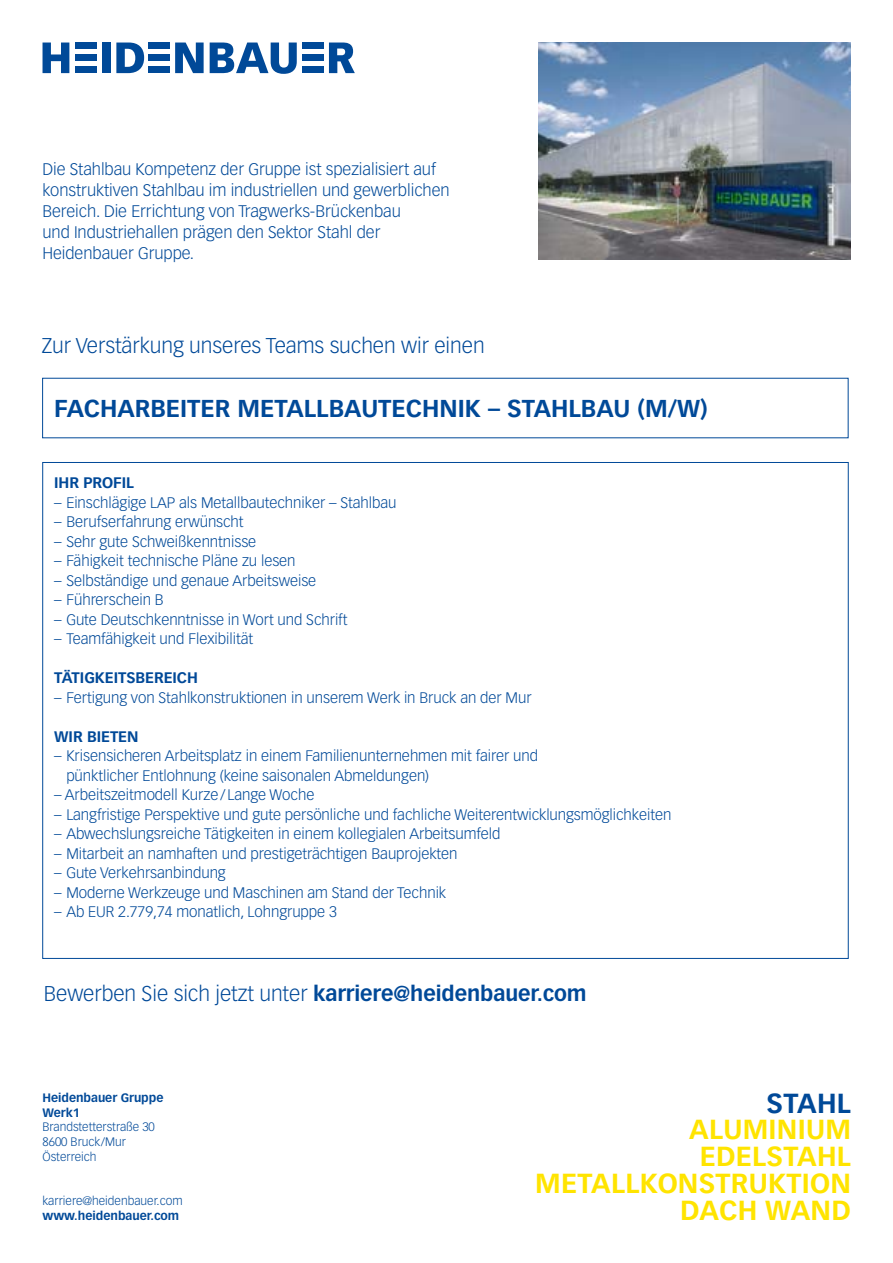
<style>
.page{position:relative;width:893px;height:1263px;background:#fff}
.page>*{position:absolute;margin:0;border:0;box-sizing:border-box;transform-origin:0 0}
.t1{font:700 27.15px/26.7px "Vectora LT Std";letter-spacing:.01em;color:#ffe400;text-align:right}
.t2{font:700 27.15px "Vectora LT Std";letter-spacing:.01em;color:#004998}
.t3{font:700 24px "Vectora LT Std";color:#004998}
.t4{font:300 21px "Vectora LT Std";letter-spacing:-.005em;color:#004998}
.t5{font:300 16.5px/21px "Vectora LT Std";letter-spacing:-.005em;color:#004998}
.t6{font:300 15px/19.5px "Vectora LT Std";letter-spacing:-.005em;color:#004998}
.t7{font:700 15px "Vectora LT Std";letter-spacing:-.005em;color:#004998}
.t8{font:300 12px/14.7px "Vectora LT Std";color:#004998}
.t9{font:700 12px/14.7px "Vectora LT Std";letter-spacing:-.005em;color:#004998}
.s1{font-weight:700}
</style>
<div class="page">
<svg style="left:175px;top:43px;width:29px;height:30px"></svg>
<svg style="left:116px;top:43px;width:28px;height:30px"></svg>
<div style="left:102px;top:43px;width:8px;height:30px;background:#004998"></div>
<svg style="left:43px;top:43px;width:26px;height:30px"></svg>
<svg style="left:210px;top:43px;width:87px;height:31px"></svg>
<svg style="left:329px;top:43px;width:26px;height:30px"></svg>
<div style="left:75px;top:43px;width:21px;height:6px;background:#004998"></div>
<div style="left:75px;top:54px;width:21px;height:7px;background:#004998"></div>
<div style="left:75px;top:66px;width:21px;height:7px;background:#004998"></div>
<div style="left:149px;top:43px;width:21px;height:6px;background:#004998"></div>
<div style="left:149px;top:54px;width:21px;height:7px;background:#004998"></div>
<div style="left:149px;top:66px;width:21px;height:7px;background:#004998"></div>
<div style="left:302px;top:43px;width:21px;height:6px;background:#004998"></div>
<div style="left:302px;top:54px;width:21px;height:7px;background:#004998"></div>
<div style="left:302px;top:66px;width:21px;height:7px;background:#004998"></div>
<img style="left:538px;top:42px;width:312px;height:217px">
<p class="t5" style="left:42px;top:159px;width:409px">Die Stahlbau Kompetenz der Gruppe ist spezialisiert auf konstruktiven Stahlbau im industriellen und gewerblichen Bereich. Die Errichtung von Tragwerks-Brückenbau<br>und Industriehallen prägen den Sektor Stahl der Heidenbauer Gruppe.</p>
<h3 class="t4" style="left:42px;top:333px;width:445px">Zur Verstärkung unseres Teams suchen wir einen</h3>
<h2 class="t3" style="left:54px;top:394px;width:655px">FACHARBEITER METALLBAUTECHNIK – STAHLBAU (M/W)</h2>
<p class="t7" style="left:54px;top:474px;width:81px">IHR PROFIL</p>
<p class="t6" style="left:54px;top:493px;width:344px">– Einschlägige LAP als Metallbautechniker – Stahlbau</p>
<p class="t6" style="left:54px;top:512px;width:191px">– Berufserfahrung erwünscht</p>
<p class="t6" style="left:54px;top:532px;width:204px">– Sehr gute Schweißkenntnisse</p>
<p class="t6" style="left:54px;top:551px;width:243px">– Fähigkeit technische Pläne zu lesen</p>
<p class="t6" style="left:54px;top:571px;width:264px">– Selbständige und genaue Arbeitsweise</p>
<p class="t6" style="left:54px;top:590px;width:111px">– Führerschein B</p>
<p class="t6" style="left:54px;top:610px;width:295px">– Gute Deutschkenntnisse in Wort und Schrift</p>
<p class="t6" style="left:54px;top:629px;width:200px">– Teamfähigkeit und Flexibilität</p>
<p class="t7" style="left:54px;top:669px;width:145px">TÄTIGKEITSBEREICH</p>
<p class="t6" style="left:54px;top:688px;width:479px">– Fertigung von Stahlkonstruktionen in unserem Werk in Bruck an der Mur</p>
<p class="t7" style="left:54px;top:727px;width:86px">WIR BIETEN</p>
<p class="t6" style="left:66px;top:746px;width:473px;text-indent:-12px">– Krisensicheren Arbeitsplatz in einem Familienunternehmen mit fairer und pünktlicher Entlohnung (keine saisonalen Abmeldungen)</p>
<p class="t6" style="left:54px;top:785px;width:262px">– Arbeitszeitmodell Kurze/ Lange Woche</p>
<p class="t6" style="left:54px;top:805px;width:619px">– Langfristige Perspektive und gute persönliche und fachliche Weiterentwicklungsmöglichkeiten</p>
<p class="t6" style="left:54px;top:824px;width:448px">– Abwechslungsreiche Tätigkeiten in einem kollegialen Arbeitsumfeld</p>
<p class="t6" style="left:54px;top:844px;width:405px">– Mitarbeit an namhaften und prestigeträchtigen Bauprojekten</p>
<p class="t6" style="left:54px;top:863px;width:173px">– Gute Verkehrsanbindung</p>
<p class="t6" style="left:54px;top:883px;width:393px">– Moderne Werkzeuge und Maschinen am Stand der Technik</p>
<p class="t6" style="left:54px;top:902px;width:284px">– Ab EUR 2.779,74 monatlich, Lohngruppe 3</p>
<h3 class="t4" style="left:44px;top:981px;width:544px">Bewerben Sie sich jetzt unter <span class="s1">karriere@heidenbauer.com</span></h3>
<p class="t9" style="left:43px;top:1090px;width:122px">Heidenbauer Gruppe<br>Werk1</p>
<p class="t8" style="left:43px;top:1120px;width:114px">Brandstetterstraße 30<br>8600 Bruck/Mur<br>Österreich</p>
<p class="t8" style="left:43px;top:1194px;width:142px">karriere@heidenbauer.com</p>
<p class="t9" style="left:43px;top:1208px;width:138px">www.heidenbauer.com</p>
<h1 class="t2" style="left:767px;top:1086px;width:86px">STAHL</h1>
<h1 class="t1" style="left:535px;top:1116px;width:317px">ALUMINIUM<br>EDELSTAHL<br>METALLKONSTRUKTION<br>DACH WAND</h1>
</div>
